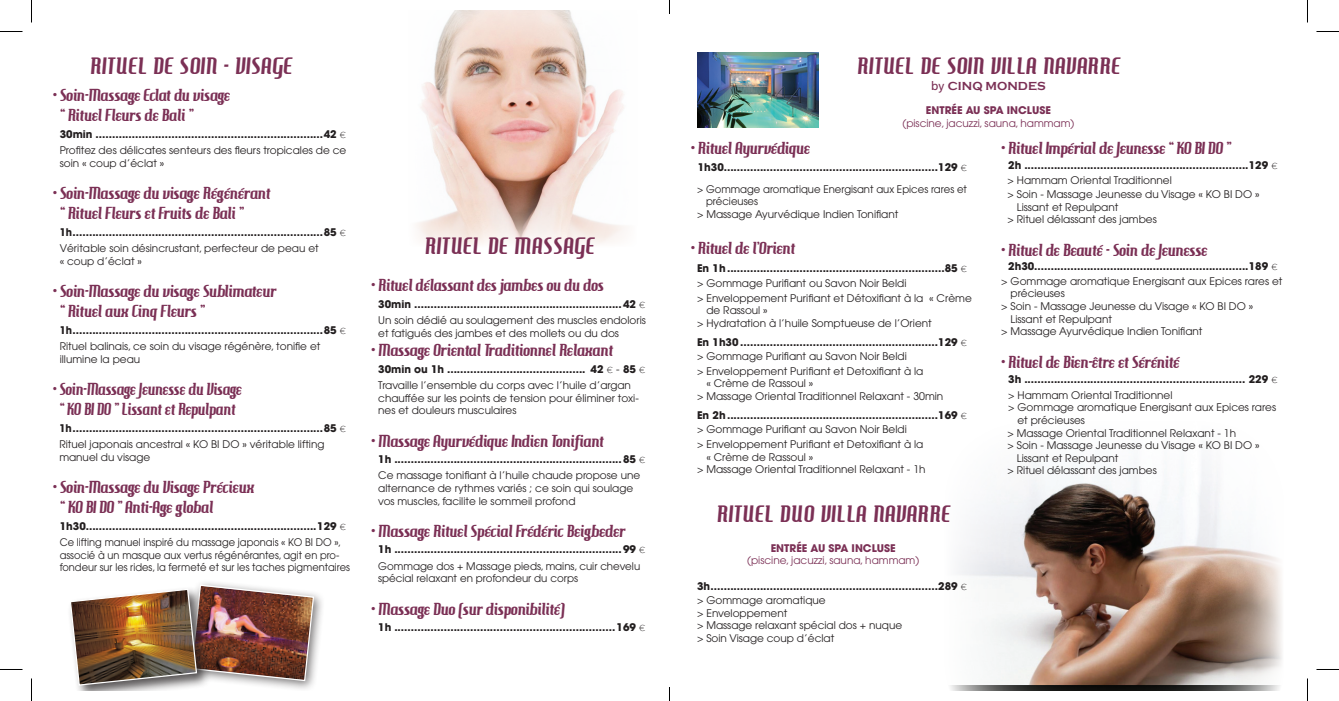
<style>
.page{position:relative;width:1339px;height:701px;background:#fff}
.page>*{position:absolute;margin:0;border:0;box-sizing:border-box;transform-origin:0 0}
.t1{font:22.5px "Hamburger Heaven";letter-spacing:.05em;color:#7b3055}
.t2{font:16.5px/19.8px "Hamburger Heaven";color:#7b3055}
.t3{font:16.5px/19.8px "Hamburger Heaven";color:#7b3055;text-align:center;scale:.95 1}
.t4{font:700 12px "Copperplate Gothic";color:#7b3055}
.t5{font:700 10.5px/16.4px "Avant Garde";color:#231f20}
.t6{font:10.5px/12.6px "Avant Garde";color:#231f20}
.t7{font:700 10.5px/16.6px "Avant Garde";color:#231f20;scale:.95 1}
.t8{font:10.5px/12.6px "Avant Garde";color:#231f20;scale:.94 1}
.t9{font:10.5px "Avant Garde";color:#7b3055}
.t10{font:10.5px/12.6px "Avant Garde";color:#231f20;scale:.96 1}
.t11{font:700 10.5px "Avant Garde";color:#7b3055}
.s1{font-family:"Logofont Euro";font-weight:400}
.s2{font-weight:400}
.s3{font-family:"Frutiger";font-weight:400}
</style>
<div class="page">
<img style="left:417px;top:10px;width:208px;height:236px">
<img style="left:950px;top:460px;width:332px;height:231px">
<div style="left:186px;top:579px;width:139px;height:112px;background:#231f20;opacity:.6"></div>
<div style="left:67px;top:586px;width:145px;height:105px;background:#231f20;opacity:.75"></div>
<img style="left:69px;top:584px;width:246px;height:102px">
<img style="left:697px;top:53px;width:121px;height:74px">
<svg style="left:0;top:31px;width:22px;height:1px"></svg>
<svg style="left:1316px;top:31px;width:23px;height:1px"></svg>
<svg style="left:0;top:669px;width:22px;height:1px"></svg>
<svg style="left:1316px;top:669px;width:23px;height:1px"></svg>
<svg style="left:31px;top:0;width:1px;height:23px"></svg>
<svg style="left:31px;top:678px;width:1px;height:23px"></svg>
<svg style="left:1307px;top:0;width:1px;height:23px"></svg>
<svg style="left:1307px;top:678px;width:1px;height:23px"></svg>
<svg style="left:669px;top:0;width:1px;height:14px"></svg>
<svg style="left:669px;top:687px;width:1px;height:14px"></svg>
<p class="t1" style="left:90px;top:53px;width:203px">RITUEL DE SOIN - VISAGE</p>
<p class="t2" style="left:60px;top:86px;width:172px;text-indent:-7px">• Soin-Massage Eclat du visage “ Rituel Fleurs de Bali ”</p>
<p class="t5" style="left:60px;top:125px;width:288px">30min .....................................................................42 <span class="s1">e<br></span><span class="s2">Profitez des délicates senteurs des fleurs tropicales de ce</span></p>
<p class="t6" style="left:60px;top:157px;width:106px">soin « coup d’éclat »</p>
<p class="t2" style="left:60px;top:184px;width:212px;text-indent:-7px">• Soin-Massage du visage Régénérant “ Rituel Fleurs et Fruits de Bali ”</p>
<p class="t7" style="left:60px;top:223px;width:303px">1h............................................................................85 <span class="s1">e<br></span><span class="s2">Véritable soin désincrustant, perfecteur de peau et</span></p>
<p class="t6" style="left:60px;top:255px;width:84px">« coup d’éclat »</p>
<p class="t2" style="left:60px;top:282px;width:218px;text-indent:-7px">• Soin-Massage du visage Sublimateur “ Rituel aux Cinq Fleurs ”</p>
<p class="t7" style="left:60px;top:321px;width:303px">1h............................................................................85 <span class="s1">e<br></span><span class="s2">Rituel balinais, ce soin du visage régénère, tonifie et</span></p>
<p class="t6" style="left:60px;top:353px;width:82px">illumine la peau</p>
<p class="t3" style="left:53px;top:379px;width:200px">• Soin-Massage Jeunesse du Visage “ KO BI DO ” Lissant et Repulpant</p>
<p class="t7" style="left:59px;top:419px;width:303px">1h............................................................................85 <span class="s1">e<br></span><span class="s2">Rituel japonais ancestral « KO BI DO » véritable lifting</span></p>
<p class="t6" style="left:59px;top:450px;width:92px">manuel du visage</p>
<p class="t2" style="left:60px;top:477px;width:196px;text-indent:-7px">• Soin-Massage du Visage Précieux “ KO BI DO ” Anti-Age global</p>
<p class="t5" style="left:60px;top:517px;width:288px">1h30......................................................................129 <span class="s1">e<br></span><span class="s2">Ce lifting manuel inspiré du massage japonais « KO BI DO »,</span></p>
<p class="t8" style="left:60px;top:548px;width:310px">associé à un masque aux vertus régénérantes, agit en pro&shy;fondeur sur les rides, la fermeté et sur les taches pigmentaires</p>
<p class="t1" style="left:425px;top:233px;width:171px">RITUEL DE MASSAGE</p>
<p class="t2" style="left:371px;top:275px;width:234px">• Rituel délassant des jambes ou du dos</p>
<p class="t5" style="left:378px;top:295px;width:269px">30min ...............................................................42 <span class="s1">e<br></span><span class="s2">Un soin dédié au soulagement des muscles endoloris</span></p>
<p class="t6" style="left:378px;top:326px;width:242px">et fatigués des jambes et des mollets ou du dos</p>
<p class="t2" style="left:371px;top:341px;width:243px">• Massage Oriental Traditionnel Relaxant</p>
<p class="t5" style="left:378px;top:360px;width:269px">30min ou 1h .......................................... 42 <span class="s1">e</span> <span class="s2">-</span> 85 <span class="s1">e<br></span><span class="s2">Travaille l’ensemble du corps avec l’huile d’argan</span></p>
<p class="t6" style="left:378px;top:391px;width:262px">chauffée sur les points de tension pour éliminer toxi&shy;nes et douleurs musculaires</p>
<p class="t2" style="left:371px;top:431px;width:234px">• Massage Ayurvédique Indien Tonifiant</p>
<p class="t5" style="left:378px;top:451px;width:269px">1h .....................................................................85 <span class="s1">e<br></span><span class="s2">Ce massage tonifiant à l’huile chaude propose une</span></p>
<p class="t6" style="left:378px;top:482px;width:257px">alternance de rythmes variés ; ce soin qui soulage vos muscles, facilite le sommeil profond</p>
<p class="t2" style="left:371px;top:521px;width:256px">• Massage Rituel Spécial Frédéric Beigbeder</p>
<p class="t5" style="left:378px;top:541px;width:269px">1h .....................................................................99 <span class="s1">e<br></span><span class="s2">Gommage dos + Massage pieds, mains, cuir chevelu</span></p>
<p class="t6" style="left:378px;top:572px;width:201px">spécial relaxant en profondeur du corps</p>
<p class="t2" style="left:371px;top:599px;width:195px">• Massage Duo (sur disponibilité)</p>
<p class="t5" style="left:378px;top:619px;width:269px">1h ...................................................................169 <span class="s1">e</span></p>
<p class="t1" style="left:857px;top:53px;width:264px">RITUEL DE SOIN VILLA NAVARRE</p>
<p class="t4" style="left:931px;top:79px;width:116px"><span class="s3">by</span> CINQ MONDES</p>
<p class="t11" style="left:926px;top:104px;width:126px">ENTRÉE AU SPA INCLUSE</p>
<p class="t9" style="left:902px;top:117px;width:173px">(piscine, jacuzzi, sauna, hammam)</p>
<p class="t2" style="left:691px;top:139px;width:121px">• Rituel Ayurvédique</p>
<p class="t5" style="left:698px;top:159px;width:271px">1h30.................................................................129 <span class="s1">e</span></p>
<p class="t10" style="left:706px;top:183px;width:273px;text-indent:-9px">&gt; Gommage aromatique Energisant aux Epices rares et précieuses</p>
<p class="t6" style="left:697px;top:208px;width:203px">&gt; Massage Ayurvédique Indien Tonifiant</p>
<p class="t2" style="left:691px;top:238px;width:106px">• Rituel de l’Orient</p>
<p class="t5" style="left:697px;top:260px;width:272px">En 1h..................................................................85 <span class="s1">e</span></p>
<p class="t6" style="left:697px;top:276px;width:276px;line-height:14.5px">&gt; Gommage Purifiant ou Savon Noir Beldi<br>&gt; Enveloppement Purifiant et Détoxifiant à la « Crème</p>
<p class="t6" style="left:706px;top:304px;width:63px">de Rassoul »</p>
<p class="t6" style="left:697px;top:316px;width:236px">&gt; Hydratation à l’huile Somptueuse de l’Orient</p>
<p class="t5" style="left:697px;top:333px;width:272px">En 1h30............................................................129 <span class="s1">e</span></p>
<p class="t6" style="left:697px;top:349px;width:228px;line-height:14.5px">&gt; Gommage Purifiant au Savon Noir Beldi<br>&gt; Enveloppement Purifiant et Detoxifiant à la</p>
<p class="t6" style="left:706px;top:377px;width:108px">« Crème de Rassoul »</p>
<p class="t6" style="left:697px;top:390px;width:248px">&gt; Massage Oriental Traditionnel Relaxant - 30min</p>
<p class="t5" style="left:697px;top:407px;width:272px">En 2h................................................................169 <span class="s1">e</span></p>
<p class="t6" style="left:697px;top:422px;width:228px;line-height:14.5px">&gt; Gommage Purifiant au Savon Noir Beldi<br>&gt; Enveloppement Purifiant et Detoxifiant à la</p>
<p class="t6" style="left:706px;top:450px;width:108px">« Crème de Rassoul »</p>
<p class="t6" style="left:697px;top:463px;width:230px">&gt; Massage Oriental Traditionnel Relaxant - 1h</p>
<p class="t1" style="left:717px;top:501px;width:234px">RITUEL DUO VILLA NAVARRE</p>
<p class="t11" style="left:771px;top:541px;width:126px">ENTRÉE AU SPA INCLUSE</p>
<p class="t9" style="left:747px;top:554px;width:173px">(piscine, jacuzzi, sauna, hammam)</p>
<p class="t5" style="left:697px;top:578px;width:272px;line-height:14.5px">3h.....................................................................289 <span class="s1">e </span><span class="s2">&gt; Gommage aromatique</span></p>
<p class="t6" style="left:697px;top:606px;width:207px">&gt; Enveloppement<br>&gt; Massage relaxant spécial dos + nuque &gt; Soin Visage coup d’éclat</p>
<p class="t2" style="left:1001px;top:139px;width:231px">• Rituel Impérial de Jeunesse “ KO BI DO ”</p>
<p class="t5" style="left:1008px;top:157px;width:271px">2h ....................................................................129 <span class="s1">e</span></p>
<p class="t6" style="left:1007px;top:172px;width:253px;line-height:14.5px">&gt; Hammam Oriental Traditionnel<br>&gt; Soin - Massage Jeunesse du Visage « KO BI DO »</p>
<p class="t6" style="left:1017px;top:200px;width:103px">Lissant et Repulpant</p>
<p class="t6" style="left:1007px;top:213px;width:151px">&gt; Rituel délassant des jambes</p>
<p class="t2" style="left:1001px;top:240px;width:208px">• Rituel de Beauté - Soin de Jeunesse</p>
<p class="t5" style="left:1008px;top:258px;width:271px">2h30.................................................................189 <span class="s1">e</span></p>
<p class="t6" style="left:1010px;top:274px;width:273px;text-indent:-9px">&gt; Gommage aromatique Energisant aux Epices rares et précieuses</p>
<p class="t6" style="left:1010px;top:300px;width:244px;text-indent:-9px">&gt; Soin - Massage Jeunesse du Visage « KO BI DO »<br>Lissant et Repulpant</p>
<p class="t6" style="left:1001px;top:325px;width:203px">&gt; Massage Ayurvédique Indien Tonifiant</p>
<p class="t2" style="left:1001px;top:352px;width:179px">• Rituel de Bien-être et Sérénité</p>
<p class="t5" style="left:1008px;top:371px;width:271px;line-height:15.6px">3h ................................................................... 229 <span class="s1">e </span><span class="s2">&gt; Hammam Oriental Traditionnel</span></p>
<p class="t6" style="left:1017px;top:401px;width:260px;text-indent:-9px">&gt; Gommage aromatique Energisant aux Epices rares et précieuses</p>
<p class="t6" style="left:1007px;top:426px;width:230px">&gt; Massage Oriental Traditionnel Relaxant - 1h</p>
<p class="t6" style="left:1017px;top:439px;width:244px;text-indent:-9px">&gt; Soin - Massage Jeunesse du Visage « KO BI DO »<br>Lissant et Repulpant</p>
<p class="t6" style="left:1007px;top:464px;width:151px">&gt; Rituel délassant des jambes</p>
</div>
